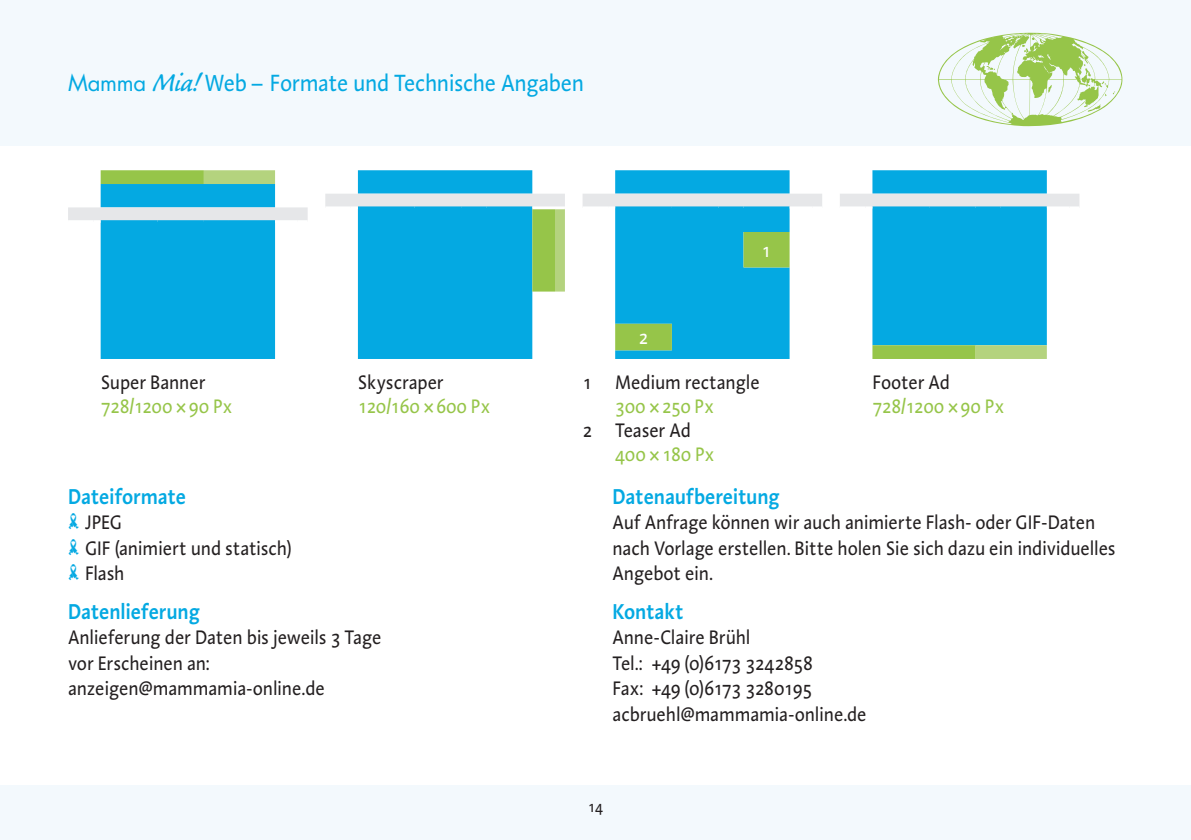
<style>
.page{position:relative;width:1191px;height:840px;background:#fff}
.page>*{position:absolute;margin:0;border:0;box-sizing:border-box;transform-origin:0 0}
.t1{font:24px "Aroma LT";letter-spacing:-.02em;color:#04a9e2;scale:.9 1}
.t2{font:600 22px "Aroma LT";letter-spacing:-.015em;color:#04a9e2;scale:.9 1}
.t3{font:20px/25.6px "Aroma LT";letter-spacing:-.015em;color:#231f20;scale:.9 1}
.t4{font:20px "Aroma LT";color:#96c549;scale:.9 1}
.t5{font:20px "Aroma LT";color:#fff;scale:.9 1}
.t6{font:16px "Aroma LT";color:#231f20;scale:.9 1}
.s1{font-family:"Futura LT Pro";font-size:22px}
.s2{font-family:"Caliban";font-style:italic;font-size:35px}
.s3{font-family:"Mamma Mia";color:#04a9e2}
</style>
<div class="page">
<div style="left:0;top:0;width:1191px;height:839px;background:#f3f9fd"></div>
<div style="left:0;top:146px;width:1191px;height:638px;background:#fff"></div>
<svg style="left:937px;top:32px;width:186px;height:94px"></svg>
<svg style="left:68px;top:170px;width:240px;height:189px"></svg>
<svg style="left:325px;top:170px;width:240px;height:189px"></svg>
<svg style="left:582px;top:170px;width:240px;height:189px"></svg>
<svg style="left:840px;top:170px;width:239px;height:189px"></svg>
<p class="t1" style="left:68px;top:68px;width:575px"><span class="s1">Mamma</span> <span class="s2">Mia!</span> Web – Formate und Technische Angaben</p>
<p class="t5" style="left:638px;top:325px;width:13px">2</p>
<p class="t5" style="left:761px;top:237px;width:13px">1</p>
<p class="t3" style="left:101px;top:368px;width:118px">Super Banner</p>
<p class="t4" style="left:101px;top:393px;width:148px">728/1200 ×90 Px</p>
<p class="t3" style="left:358px;top:368px;width:97px">Skyscraper</p>
<p class="t4" style="left:358px;top:393px;width:149px">120/160 ×600 Px</p>
<p class="t3" style="left:582px;top:368px;width:198px">1 Medium rectangle</p>
<p class="t4" style="left:615px;top:393px;width:112px">300 ×250 Px</p>
<p class="t3" style="left:582px;top:416px;width:122px">2 Teaser Ad</p>
<p class="t4" style="left:615px;top:441px;width:112px">400 ×180 Px</p>
<p class="t3" style="left:872px;top:368px;width:88px">Footer Ad</p>
<p class="t4" style="left:872px;top:393px;width:148px">728/1200 ×90 Px</p>
<p class="t2" style="left:68px;top:481px;width:133px">Dateiformate</p>
<p class="t3" style="left:68px;top:509px;width:250px"><span class="s3">A</span> JPEG<br><span class="s3">A</span> GIF (animiert und statisch)<br><span class="s3">A</span> Flash</p>
<p class="t2" style="left:68px;top:596px;width:148px">Datenlieferung</p>
<p class="t3" style="left:68px;top:623px;width:350px">Anlieferung der Daten bis jeweils 3 Tage vor Erscheinen an: anzeigen@mammamia-online.de</p>
<p class="t2" style="left:612px;top:481px;width:188px">Datenaufbereitung</p>
<p class="t3" style="left:612px;top:509px;width:561px">Auf Anfrage können wir auch animierte Flash- oder GIF-Daten nach Vorlage erstellen. Bitte holen Sie sich dazu ein individuelles<br>Angebot ein.</p>
<p class="t2" style="left:612px;top:596px;width:81px">Kontakt</p>
<p class="t3" style="left:612px;top:623px;width:284px">Anne-Claire Brühl<br>Tel.: +49 (0)6173 3242858<br>Fax: +49 (0)6173 3280195 acbruehl@mammamia-online.de</p>
<p class="t6" style="left:588px;top:795px;width:18px">14</p>
</div>
